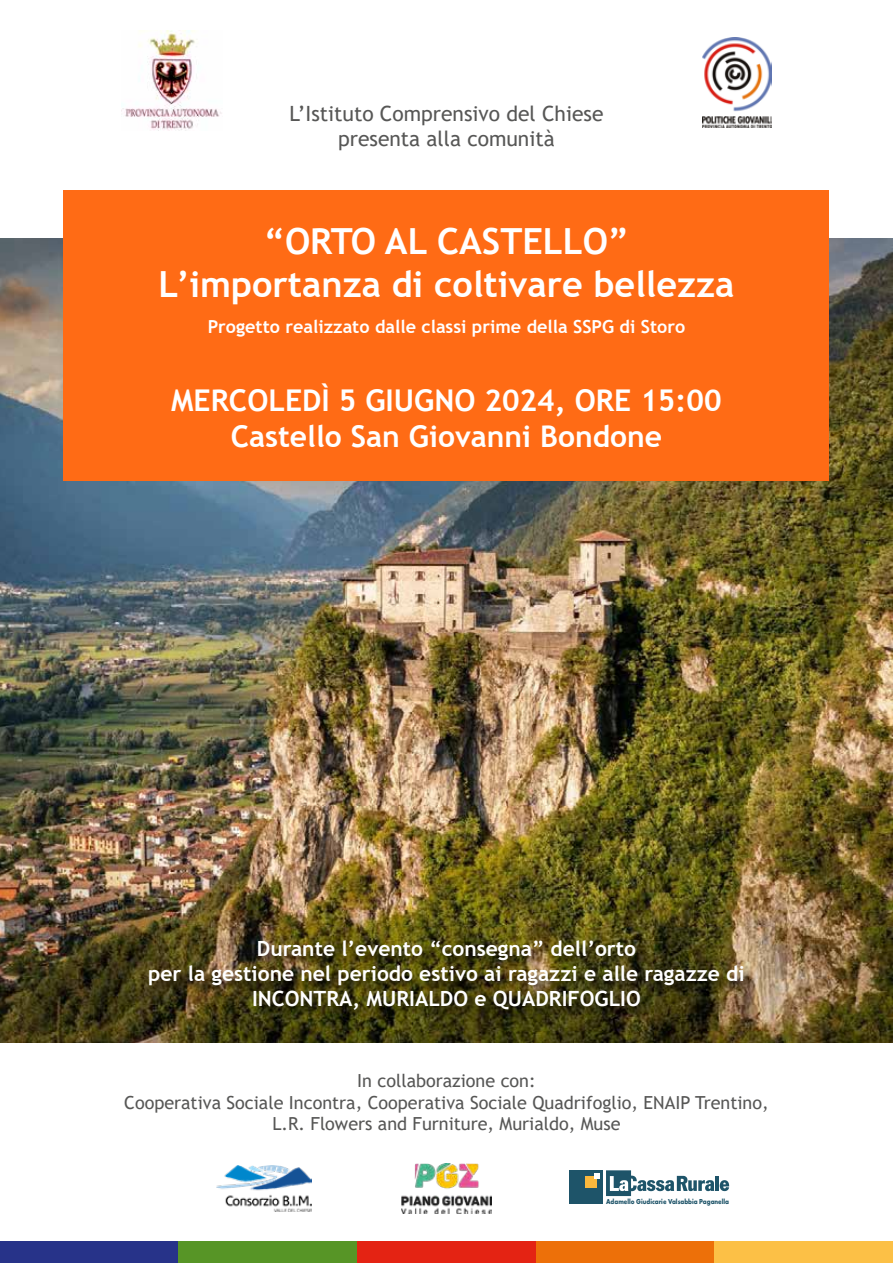
<style>
.page{position:relative;width:893px;height:1263px;background:#fff}
.page>*{position:absolute;margin:0;border:0;box-sizing:border-box;transform-origin:0 0}
.t1{font:700 36px/43.2px "Trebuchet MS";color:#fff;text-align:center}
.t2{font:700 30px/36px "Trebuchet MS";color:#fff;text-align:center}
.t3{font:700 21px/25.2px "Trebuchet MS";color:#fff;text-align:center}
.t4{font:21px/25.2px "Trebuchet MS";color:#575756;text-align:center}
.t5{font:18px/21.6px "Trebuchet MS";color:#575756;text-align:center}
.t6{font:700 18px "Trebuchet MS";color:#fff}
.t7{font:700 7.5px "Futura PT";color:#1e5469;scale:.85 1}
</style>
<div class="page">
<img style="left:0;top:238px;width:893px;height:804px">
<div style="left:0;top:1242px;width:179px;height:21px;background:#273389"></div>
<div style="left:179px;top:1242px;width:178px;height:21px;background:#579526"></div>
<div style="left:357px;top:1242px;width:179px;height:21px;background:#e42313"></div>
<div style="left:536px;top:1242px;width:178px;height:21px;background:#ed7009"></div>
<div style="left:714px;top:1242px;width:179px;height:21px;background:#fcc046"></div>
<div style="left:64px;top:190px;width:765px;height:290px;background:#ff6b15"></div>
<div style="left:569px;top:1170px;width:33px;height:34px;background:#1e5469"></div>
<div style="left:586px;top:1176px;width:11px;height:11px;background:#fab83d"></div>
<svg style="left:594px;top:1173px;width:6px;height:6px"></svg>
<svg style="left:720px;top:1180px;width:9px;height:11px"></svg>
<hr style="left:715px;top:1176px;width:4px;height:15px;background:#1e5469">
<svg style="left:606px;top:1170px;width:108px;height:26px"></svg>
<img style="left:401px;top:1163px;width:91px;height:51px">
<img style="left:217px;top:1166px;width:94px;height:45px">
<div style="left:147px;top:938px;width:611px;height:85px;background:#000;opacity:.75"></div>
<img style="left:703px;top:37px;width:69px;height:91px">
<img style="left:121px;top:31px;width:101px;height:99px">
<p class="t4" style="left:289px;top:100px;width:316px">L’Istituto Comprensivo del Chiese presenta alla comunità</p>
<h1 class="t1" style="left:158px;top:220px;width:577px">“ORTO AL CASTELLO”<br>L’importanza di coltivare bellezza</h1>
<p class="t6" style="left:208px;top:316px;width:479px">Progetto realizzato dalle classi prime della SSPG di Storo</p>
<h2 class="t2" style="left:171px;top:382px;width:552px">MERCOLEDÌ 5 GIUGNO 2024, ORE 15:00<br>Castello San Giovanni Bondone</h2>
<p class="t3" style="left:148px;top:936px;width:598px">Durante l’evento “consegna” dell’orto<br>per la gestione nel periodo estivo ai ragazzi e alle ragazze di<br>INCONTRA, MURIALDO e QUADRIFOGLIO</p>
<p class="t5" style="left:124px;top:1070px;width:646px">In collaborazione con:<br>Cooperativa Sociale Incontra, Cooperativa Sociale Quadrifoglio, ENAIP Trentino,<br>L.R. Flowers and Furniture, Murialdo, Muse</p>
<p class="t7" style="left:606px;top:1197px;width:146px">Adamello Giudicarie Valsabbia Paganella</p>
</div>
